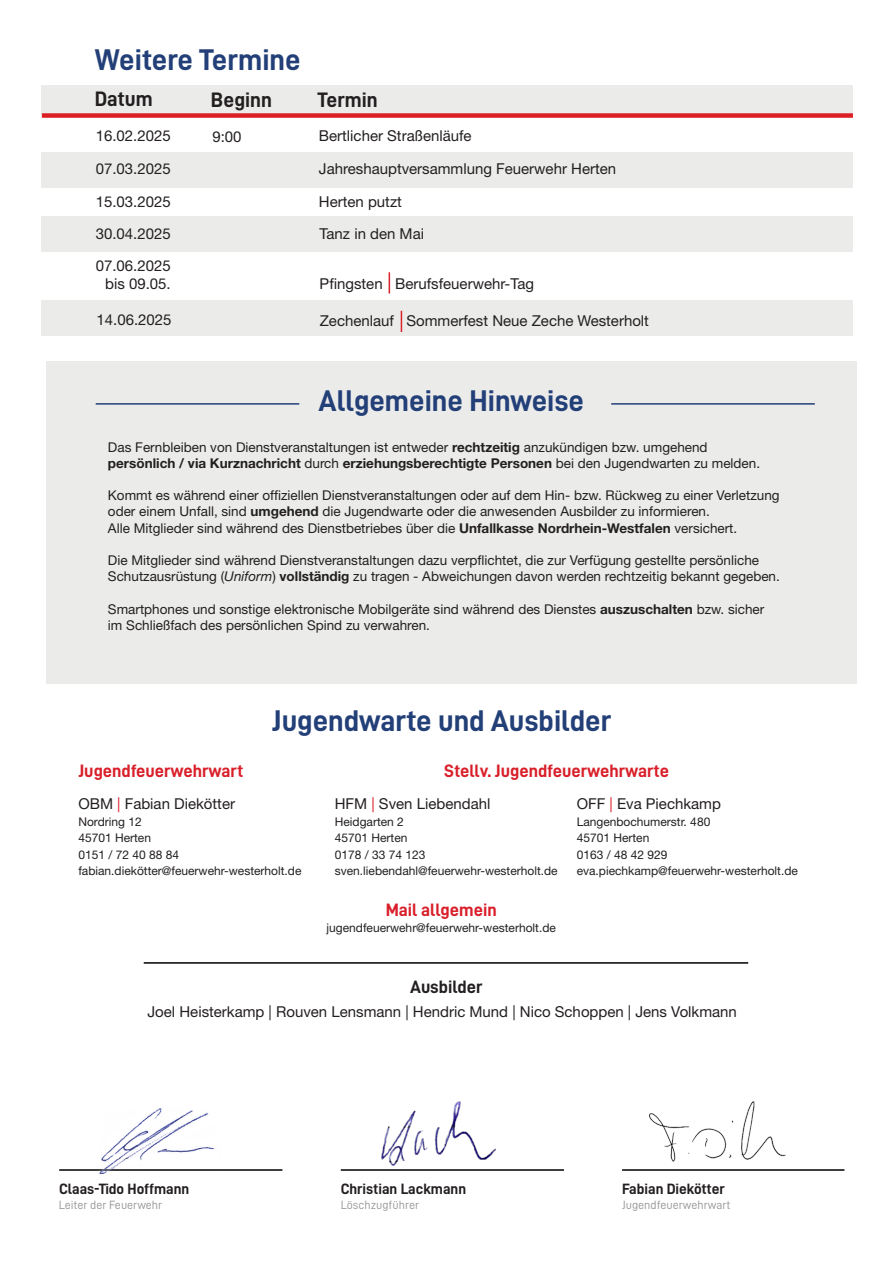
<style>
.page{position:relative;width:893px;height:1263px;background:#fff}
.page>*{position:absolute;margin:0;border:0;box-sizing:border-box;transform-origin:0 0}
.t1{font:30px "D DIN Bold";color:#233f78}
.t2{font:21px "D DIN Bold";color:#231f20}
.t3{font:18px "D DIN Bold";color:#d91f2a}
.t4{font:18px "D DIN Bold";color:#231f20}
.t5{font:15px/18px "Helvetica Neue LT Std";color:#231f20;text-align:right}
.t6{font:15px "D DIN Bold";color:#231f20}
.t7{font:13.5px/16.2px "Helvetica Neue LT Std";color:#231f20}
.t8{font:12px/16.5px "Helvetica Neue LT Std";color:#231f20}
.t9{font:12px "D DIN";color:#939495}
.s1{font-weight:700}
.s2{font-style:italic}
.s3{color:#d91f2a}
</style>
<div class="page">
<div style="left:42px;top:217px;width:811px;height:35px;background:#ebebea"></div>
<div style="left:42px;top:152px;width:811px;height:35px;background:#ebebea"></div>
<div style="left:42px;top:85px;width:811px;height:29px;background:#ebebea"></div>
<div style="left:42px;top:113px;width:811px;height:5px;background:#db1f25"></div>
<svg style="left:389px;top:272px;width:1px;height:22px"></svg>
<hr style="left:144px;top:962px;width:604px;height:2px;background:#000001">
<hr style="left:59px;top:1169px;width:223px;height:2px;background:#000001">
<hr style="left:341px;top:1169px;width:223px;height:2px;background:#000001">
<hr style="left:622px;top:1169px;width:222px;height:2px;background:#000001">
<img style="left:649px;top:1101px;width:137px;height:61px">
<img style="left:97px;top:1108px;width:125px;height:67px">
<div style="left:46px;top:361px;width:811px;height:322px;background:#ebebea"></div>
<hr style="left:96px;top:403px;width:203px;height:2px;background:#233f78">
<hr style="left:611px;top:403px;width:204px;height:2px;background:#233f78">
<div style="left:42px;top:301px;width:811px;height:35px;background:#ebebea"></div>
<svg style="left:401px;top:311px;width:1px;height:21px"></svg>
<img style="left:381px;top:1101px;width:115px;height:65px">
<h1 class="t1" style="left:95px;top:43px;width:207px">Weitere Termine</h1>
<h2 class="t2" style="left:95px;top:88px;width:59px">Datum</h2>
<h2 class="t2" style="left:211px;top:88px;width:63px">Beginn</h2>
<h2 class="t2" style="left:317px;top:88px;width:62px">Termin</h2>
<p class="t5" style="left:96px;top:127px;width:77px">16.02.2025</p>
<p class="t5" style="left:212px;top:127px;width:31px">9:00</p>
<p class="t5" style="left:319px;top:127px;width:154px">Bertlicher Straßenläufe</p>
<p class="t5" style="left:96px;top:159px;width:77px">07.03.2025</p>
<p class="t5" style="left:319px;top:160px;width:299px">Jahreshauptversammlung Feuerwehr Herten</p>
<p class="t5" style="left:96px;top:192px;width:77px">15.03.2025</p>
<p class="t5" style="left:319px;top:192px;width:85px">Herten putzt</p>
<p class="t5" style="left:96px;top:225px;width:77px">30.04.2025</p>
<p class="t5" style="left:320px;top:225px;width:106px">Tanz in den Mai</p>
<p class="t5" style="left:96px;top:257px;width:77px">07.06.2025 bis 09.05.</p>
<p class="t5" style="left:320px;top:275px;width:216px">Pfingsten Berufsfeuerwehr-Tag</p>
<p class="t5" style="left:97px;top:311px;width:77px">14.06.2025</p>
<p class="t5" style="left:320px;top:311px;width:331px">Zechenlauf Sommerfest Neue Zeche Westerholt</p>
<h1 class="t1" style="left:319px;top:384px;width:267px">Allgemeine Hinweise</h1>
<p class="t7" style="left:108px;top:439px;width:654px">Das Fernbleiben von Dienstveranstaltungen ist entweder <span class="s1">rechtzeitig</span> anzukündigen bzw. umgehend <span class="s1">persönlich / via Kurznachricht</span> durch <span class="s1">erziehungsberechtigte Personen</span> bei den Jugendwarten zu melden.</p>
<p class="t7" style="left:108px;top:487px;width:673px">Kommt es während einer offiziellen Dienstveranstaltungen oder auf dem Hin- bzw. Rückweg zu einer Verletzung oder einem Unfall, sind <span class="s1">umgehend</span> die Jugendwarte oder die anwesenden Ausbilder zu informieren.<br>Alle Mitglieder sind während des Dienstbetriebes über die <span class="s1">Unfallkasse Nordrhein-Westfalen</span> versichert.</p>
<p class="t7" style="left:108px;top:552px;width:673px">Die Mitglieder sind während Dienstveranstaltungen dazu verpflichtet, die zur Verfügung gestellte persönliche<br>Schutzausrüstung (<span class="s2">Uniform</span>) <span class="s1">vollständig</span> zu tragen - Abweichungen davon werden rechtzeitig bekannt gegeben.</p>
<p class="t7" style="left:108px;top:601px;width:658px">Smartphones und sonstige elektronische Mobilgeräte sind während des Dienstes <span class="s1">auszuschalten</span> bzw. sicher im Schließfach des persönlichen Spind zu verwahren.</p>
<h1 class="t1" style="left:272px;top:704px;width:341px">Jugendwarte und Ausbilder</h1>
<h3 class="t3" style="left:78px;top:761px;width:166px">Jugendfeuerwehrwart</h3>
<h3 class="t3" style="left:444px;top:761px;width:226px">Stellv. Jugendfeuerwehrwarte</h3>
<p class="t5" style="left:577px;top:795px;width:146px">OFF <span class="s3">|</span> Eva Piechkamp</p>
<p class="t8" style="left:577px;top:813px;width:223px">Langenbochumerstr. 480<br>45701 Herten<br>0163 / 48 42 929 eva.piechkamp@feuerwehr-westerholt.de</p>
<p class="t5" style="left:78px;top:795px;width:158px">OBM <span class="s3">|</span> Fabian Diekötter</p>
<p class="t8" style="left:78px;top:813px;width:225px">Nordring 12<br>45701 Herten<br>0151 / 72 40 88 84 fabian.diekötter@feuerwehr-westerholt.de</p>
<p class="t5" style="left:335px;top:795px;width:157px">HFM <span class="s3">|</span> Sven Liebendahl</p>
<p class="t8" style="left:335px;top:813px;width:224px">Heidgarten 2<br>45701 Herten<br>0178 / 33 74 123 sven.liebendahl@feuerwehr-westerholt.de</p>
<h3 class="t3" style="left:386px;top:899px;width:113px">Mail allgemein</h3>
<p class="t8" style="left:327px;top:919px;width:231px">jugendfeuerwehr@feuerwehr-westerholt.de</p>
<h3 class="t4" style="left:410px;top:977px;width:74px">Ausbilder</h3>
<p class="t5" style="left:147px;top:1002px;width:591px">Joel Heisterkamp | Rouven Lensmann | Hendric Mund | Nico Schoppen | Jens Volkmann</p>
<p class="t6" style="left:59px;top:1181px;width:132px">Claas-Tido Hoffmann</p>
<p class="t9" style="left:59px;top:1198px;width:105px">Leiter der Feuerwehr</p>
<p class="t6" style="left:341px;top:1181px;width:127px">Christian Lackmann</p>
<p class="t9" style="left:341px;top:1198px;width:80px">Löschzugführer</p>
<p class="t6" style="left:622px;top:1181px;width:104px">Fabian Diekötter</p>
<p class="t9" style="left:622px;top:1198px;width:110px">Jugendfeuerwehrwart</p>
</div>
